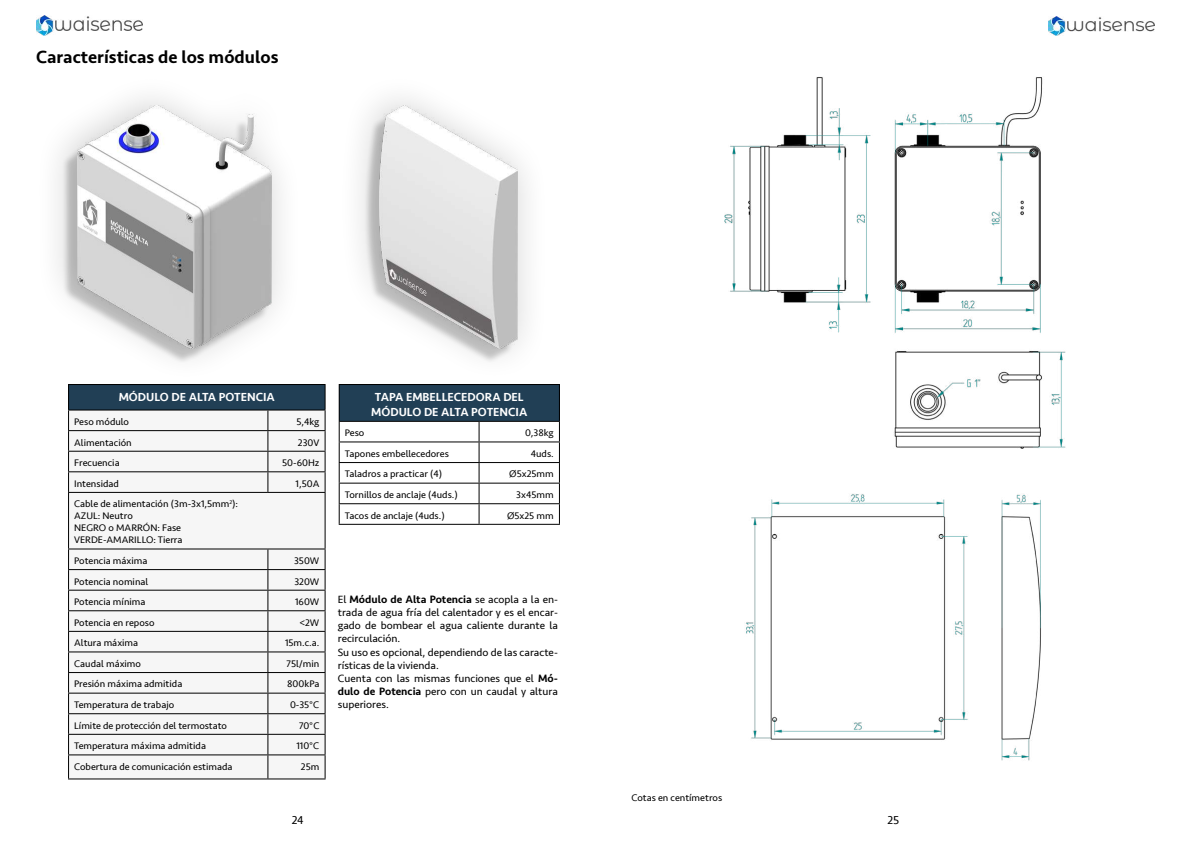
<style>
.page{position:relative;width:1191px;height:842px;background:#fff}
.page>*{position:absolute;margin:0;border:0;box-sizing:border-box;transform-origin:0 0}
.t1{font:500 18px "Seravek";color:#000}
.t2{font:500 12px/14.4px "Seravek";color:#fff;text-align:center}
.t3{font:12px "Seravek";color:#000}
.t4{font:11px/13.2px "Seravek";color:#000}
.t5{font:10px/12px "Seravek";color:#000}
.s1{font-weight:500}
</style>
<div class="page">
<div style="left:61px;top:110px;width:206px;height:254px;background:#000;opacity:.2"></div>
<img style="left:77px;top:106px;width:195px;height:243px">
<div style="left:363px;top:110px;width:150px;height:254px;background:#000;opacity:.2"></div>
<img style="left:379px;top:106px;width:138px;height:243px">
<img style="left:724px;top:77px;width:342px;height:684px">
<img style="left:1048px;top:16px;width:106px;height:20px">
<img style="left:37px;top:15px;width:106px;height:21px">
<div style="left:339px;top:384px;width:220px;height:37px;background:#213f55"></div>
<hr style="left:339px;top:384px;width:140px;height:1px;background:#000">
<hr style="left:339px;top:385px;width:1px;height:36px;background:#000">
<hr style="left:479px;top:384px;width:81px;height:1px;background:#000">
<hr style="left:559px;top:385px;width:1px;height:36px;background:#000">
<svg style="left:339px;top:421px;width:221px;height:103px"></svg>
<hr style="left:339px;top:524px;width:140px;height:1px;background:#000">
<hr style="left:479px;top:524px;width:81px;height:1px;background:#000">
<div style="left:69px;top:384px;width:256px;height:26px;background:#213f55"></div>
<div style="left:69px;top:410px;width:255px;height:368px;background:#f6f6f6"></div>
<hr style="left:68px;top:430px;width:200px;height:1px;background:#000">
<hr style="left:268px;top:430px;width:57px;height:1px;background:#000">
<hr style="left:68px;top:451px;width:200px;height:1px;background:#000">
<hr style="left:268px;top:451px;width:57px;height:1px;background:#000">
<hr style="left:68px;top:471px;width:200px;height:1px;background:#000">
<hr style="left:268px;top:471px;width:57px;height:1px;background:#000">
<svg style="left:267px;top:410px;width:1px;height:82px"></svg>
<hr style="left:68px;top:492px;width:200px;height:1px;background:#000">
<hr style="left:268px;top:492px;width:57px;height:1px;background:#000">
<hr style="left:68px;top:548px;width:200px;height:1px;background:#000">
<hr style="left:268px;top:548px;width:57px;height:1px;background:#000">
<hr style="left:68px;top:569px;width:200px;height:1px;background:#000">
<hr style="left:268px;top:569px;width:57px;height:1px;background:#000">
<hr style="left:68px;top:590px;width:200px;height:1px;background:#000">
<hr style="left:268px;top:590px;width:57px;height:1px;background:#000">
<hr style="left:68px;top:610px;width:200px;height:1px;background:#000">
<hr style="left:268px;top:610px;width:57px;height:1px;background:#000">
<hr style="left:68px;top:631px;width:200px;height:1px;background:#000">
<hr style="left:268px;top:631px;width:57px;height:1px;background:#000">
<hr style="left:68px;top:651px;width:200px;height:1px;background:#000">
<hr style="left:268px;top:651px;width:57px;height:1px;background:#000">
<hr style="left:68px;top:672px;width:200px;height:1px;background:#000">
<hr style="left:268px;top:672px;width:57px;height:1px;background:#000">
<hr style="left:68px;top:693px;width:200px;height:1px;background:#000">
<hr style="left:268px;top:693px;width:57px;height:1px;background:#000">
<hr style="left:68px;top:713px;width:200px;height:1px;background:#000">
<hr style="left:268px;top:713px;width:57px;height:1px;background:#000">
<hr style="left:68px;top:734px;width:200px;height:1px;background:#000">
<hr style="left:268px;top:734px;width:57px;height:1px;background:#000">
<hr style="left:68px;top:754px;width:200px;height:1px;background:#000">
<hr style="left:268px;top:754px;width:57px;height:1px;background:#000">
<svg style="left:267px;top:549px;width:1px;height:229px"></svg>
<hr style="left:68px;top:409px;width:200px;height:1px;background:#000">
<hr style="left:268px;top:409px;width:57px;height:1px;background:#000">
<hr style="left:68px;top:384px;width:200px;height:1px;background:#000">
<hr style="left:268px;top:384px;width:57px;height:1px;background:#000">
<svg style="left:68px;top:385px;width:1px;height:107px"></svg>
<svg style="left:324px;top:385px;width:1px;height:107px"></svg>
<hr style="left:68px;top:493px;width:1px;height:55px;background:#000">
<hr style="left:324px;top:493px;width:1px;height:55px;background:#000">
<svg style="left:68px;top:549px;width:1px;height:229px"></svg>
<svg style="left:324px;top:549px;width:1px;height:229px"></svg>
<hr style="left:68px;top:778px;width:200px;height:1px;background:#000">
<hr style="left:268px;top:778px;width:57px;height:1px;background:#000">
<h1 class="t1" style="left:36px;top:46px;width:244px">Características de los módulos</h1>
<p class="t2" style="left:119px;top:390px;width:158px">MÓDULO DE ALTA POTENCIA</p>
<p class="t5" style="left:74px;top:416px;width:56px">Peso módulo</p>
<p class="t5" style="left:296px;top:416px;width:25px">5,4kg</p>
<p class="t5" style="left:74px;top:436px;width:59px">Alimentación</p>
<p class="t5" style="left:298px;top:436px;width:23px">230V</p>
<p class="t5" style="left:74px;top:457px;width:47px">Frecuencia</p>
<p class="t5" style="left:282px;top:457px;width:39px">50-60Hz</p>
<p class="t5" style="left:74px;top:477px;width:46px">Intensidad</p>
<p class="t5" style="left:295px;top:477px;width:25px">1,50A</p>
<p class="t5" style="left:74px;top:498px;width:165px">Cable de alimentación (3m-3x1,5mm<sup>2</sup>):<br>AZUL: Neutro<br>NEGRO o MARRÓN: Fase<br>VERDE-AMARILLO: Tierra</p>
<p class="t5" style="left:74px;top:554px;width:75px">Potencia máxima</p>
<p class="t5" style="left:294px;top:554px;width:27px">350W</p>
<p class="t5" style="left:74px;top:575px;width:76px">Potencia nominal</p>
<p class="t5" style="left:294px;top:575px;width:26px">320W</p>
<p class="t5" style="left:74px;top:596px;width:73px">Potencia mínima</p>
<p class="t5" style="left:295px;top:596px;width:26px">160W</p>
<p class="t5" style="left:74px;top:616px;width:82px">Potencia en reposo</p>
<p class="t5" style="left:299px;top:616px;width:22px">&lt;2W</p>
<p class="t5" style="left:74px;top:637px;width:66px">Altura máxima</p>
<p class="t5" style="left:285px;top:637px;width:36px">15m.c.a.</p>
<p class="t5" style="left:74px;top:657px;width:68px">Caudal máximo</p>
<p class="t5" style="left:286px;top:657px;width:34px">75l/min</p>
<p class="t5" style="left:74px;top:678px;width:110px">Presión máxima admitida</p>
<p class="t5" style="left:287px;top:678px;width:34px">800kPa</p>
<p class="t5" style="left:74px;top:699px;width:101px">Temperatura de trabajo</p>
<p class="t5" style="left:290px;top:699px;width:31px">0-35°C</p>
<p class="t5" style="left:74px;top:719px;width:154px">Límite de protección del termostato</p>
<p class="t5" style="left:299px;top:719px;width:22px">70°C</p>
<p class="t5" style="left:74px;top:740px;width:133px">Temperatura máxima admitida</p>
<p class="t5" style="left:296px;top:740px;width:25px">110°C</p>
<p class="t5" style="left:74px;top:760px;width:160px">Cobertura de comunicación estimada</p>
<p class="t5" style="left:301px;top:760px;width:20px">25m</p>
<p class="t2" style="left:371px;top:390px;width:158px">TAPA EMBELLECEDORA DEL<br>MÓDULO DE ALTA POTENCIA</p>
<p class="t5" style="left:345px;top:427px;width:21px">Peso</p>
<p class="t5" style="left:525px;top:427px;width:30px">0,38kg</p>
<p class="t5" style="left:345px;top:447px;width:105px">Tapones embellecedores</p>
<p class="t5" style="left:531px;top:447px;width:24px">4uds.</p>
<p class="t5" style="left:345px;top:468px;width:99px">Taladros a practicar (4)</p>
<p class="t5" style="left:509px;top:468px;width:46px">Ø5x25mm</p>
<p class="t5" style="left:345px;top:489px;width:114px">Tornillos de anclaje (4uds.)</p>
<p class="t5" style="left:516px;top:489px;width:39px">3x45mm</p>
<p class="t5" style="left:345px;top:509px;width:101px">Tacos de anclaje (4uds.)</p>
<p class="t5" style="left:507px;top:509px;width:48px">Ø5x25 mm</p>
<p class="t4" style="left:338px;top:592px;width:222px">El <span class="s1">Módulo de Alta Potencia</span> se acopla a la en&shy;trada de agua fría del calentador y es el encar&shy;gado de bombear el agua caliente durante la recirculación.<br>Su uso es opcional, dependiendo de las caracte&shy;rísticas de la vivienda.<br>Cuenta con las mismas funciones que el <span class="s1">Mó&shy;dulo de Potencia</span> pero con un caudal y altura superiores.</p>
<p class="t5" style="left:631px;top:791px;width:92px">Cotas en centímetros</p>
<p class="t3" style="left:292px;top:811px;width:13px">24</p>
<p class="t3" style="left:887px;top:811px;width:13px">25</p>
</div>
